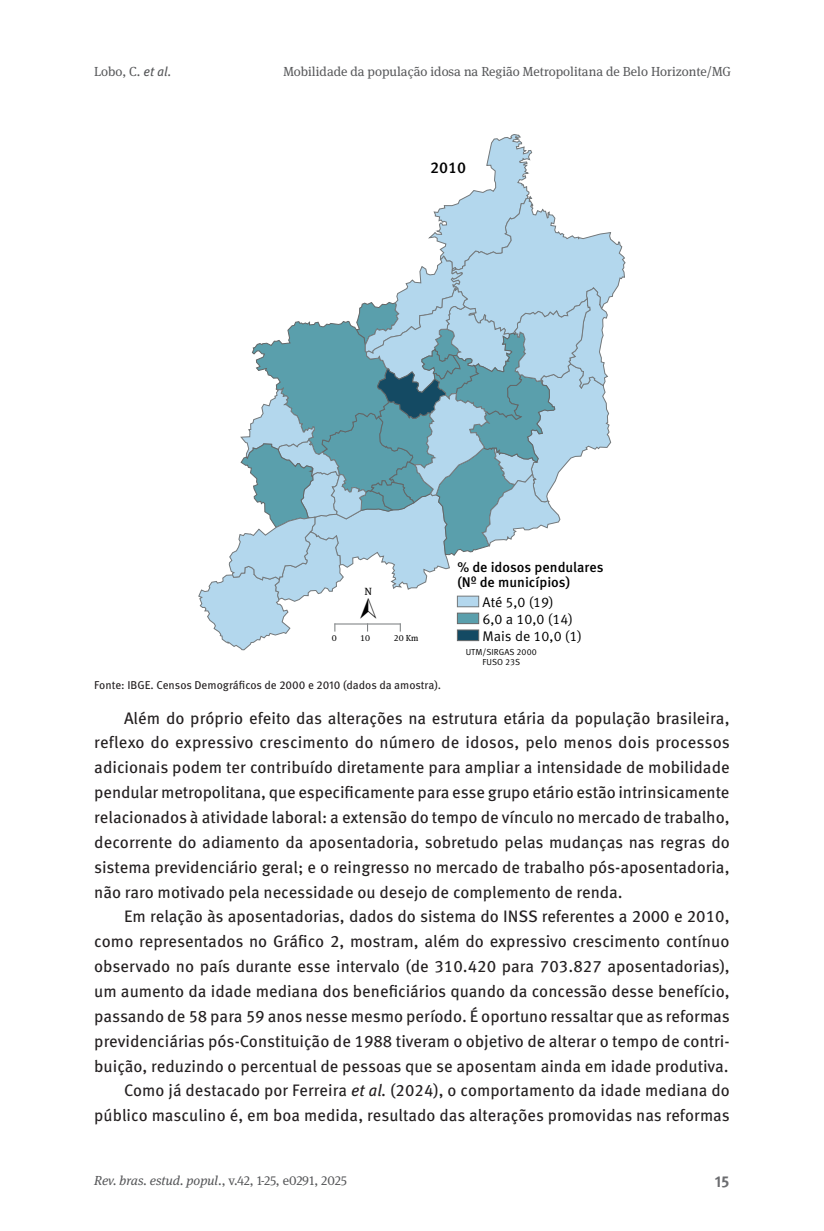
<style>
.page{position:relative;width:824px;height:1231px;background:#fff}
.page>*{position:absolute;margin:0;border:0;box-sizing:border-box;transform-origin:0 0}
.t1{font:16.62px/24.8px "Meta Pro";color:#231f20;text-align:justify}
.t2{font:500 15.75px "Meta Pro";color:#000001}
.t3{font:700 15.75px "Meta Pro";color:#6c6d70}
.t4{font:500 14px/15px "Meta Pro";color:#000001}
.t5{font:14px/17px "Meta Pro Norm";color:#000001}
.t6{font:13.12px "Meta Serif Pro";color:#57585a}
.t7{font:11.38px "Meta Pro";color:#231f20}
.t8{font:10.5px "Meta Serif Pro";color:#000001;scale:1.06 1}
.t9{font:8.75px/10px "Meta Pro Norm";letter-spacing:.005em;color:#000001;text-align:center}
.t10{font:8.75px "Meta Serif Pro";color:#000001}
.s1{font-family:"Meta Pro";font-style:italic}
.s2{font-style:italic}
</style>
<div class="page">
<svg style="left:198px;top:134px;width:428px;height:516px"></svg>
<p class="t6" style="left:94px;top:62px;width:78px">Lobo, C. <span class="s1">et al</span>.</p>
<p class="t6" style="left:283px;top:62px;width:449px">Mobilidade da população idosa na Região Metropolitana de Belo Horizonte/MG</p>
<p class="t2" style="left:430px;top:155px;width:37px">2010</p>
<p class="t4" style="left:457px;top:559px;width:148px">% de idosos pendulares (Nº de municípios)</p>
<p class="t5" style="left:482px;top:592px;width:101px">Até 5,0 (19)<br>6,0 a 10,0 (14)<br>Mais de 10,0 (1)</p>
<p class="t9" style="left:465px;top:646px;width:72px">UTM/SIRGAS 2000<br>FUSO 23S</p>
<p class="t8" style="left:364px;top:584px;width:9px">N</p>
<p class="t10" style="left:331px;top:631px;width:6px">0</p>
<p class="t10" style="left:360px;top:631px;width:11px">10</p>
<p class="t10" style="left:394px;top:631px;width:26px">20 Km</p>
<p class="t7" style="left:94px;top:676px;width:348px">Fonte: IBGE. Censos Demográficos de 2000 e 2010 (dados da amostra).</p>
<p class="t1" style="left:94px;top:704px;width:637px;text-indent:30px">Além do próprio efeito das alterações na estrutura etária da população brasileira, reflexo do expressivo crescimento do número de idosos, pelo menos dois processos adicionais podem ter contribuído diretamente para ampliar a intensidade de mobilidade pendular metropolitana, que especificamente para esse grupo etário estão intrinsicamente relacionados à atividade laboral: a extensão do tempo de vínculo no mercado de trabalho, decorrente do adiamento da aposentadoria, sobretudo pelas mudanças nas regras do sistema previdenciário geral; e o reingresso no mercado de trabalho pós-aposentadoria, não raro motivado pela necessidade ou desejo de complemento de renda.</p>
<p class="t1" style="left:94px;top:903px;width:637px;text-align:right">Em relação às aposentadorias, dados do sistema do INSS referentes a 2000 e 2010, como representados no Gráfico 2, mostram, além do expressivo crescimento contínuo observado no país durante esse intervalo (de 310.420 para 703.827 aposentadorias), um aumento da idade mediana dos beneficiários quando da concessão desse benefício, passando de 58 para 59 anos nesse mesmo período. É oportuno ressaltar que as reformas previdenciárias pós-Constituição de 1988 tiveram o objetivo de alterar o tempo de contri&shy;buição, reduzindo o percentual de pessoas que se aposentam ainda em idade produtiva.<br>Como já destacado por Ferreira <span class="s2">et al.</span> (2024), o comportamento da idade mediana do público masculino é, em boa medida, resultado das alterações promovidas nas reformas</p>
<p class="t6" style="left:94px;top:1170px;width:254px"><span class="s2">Rev. bras. estud. popul</span>., v.42, 1-25, e0291, 2025</p>
<p class="t3" style="left:714px;top:1168px;width:16px">15</p>
</div>
